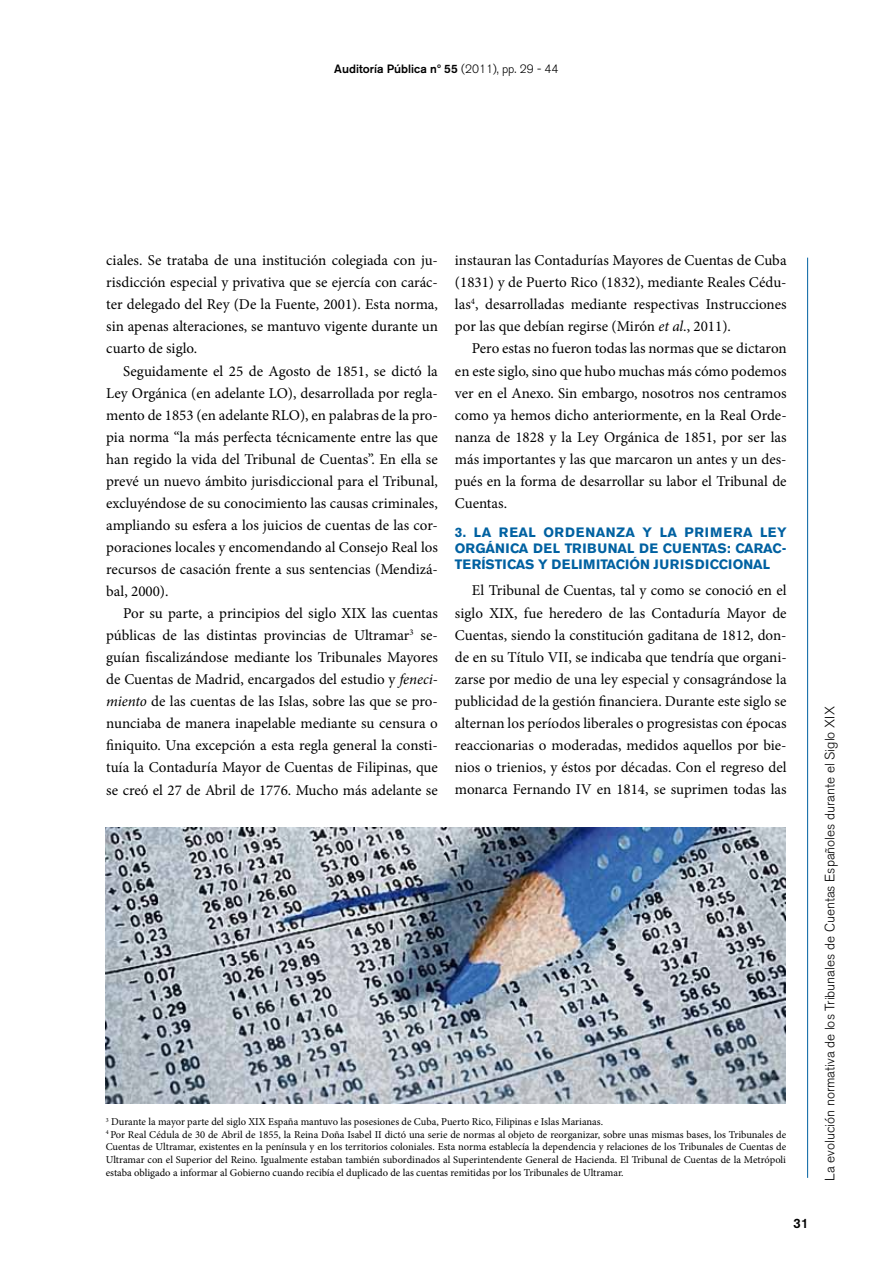
<style>
.page{position:relative;width:893px;height:1263px;background:#fff}
.page>*{position:absolute;margin:0;border:0;box-sizing:border-box;transform-origin:0 0}
.t1{font:15px/22px "Minion Pro";color:#000;text-align:justify}
.t2{font:700 13.5px/16.2px "Akzidenz Grotesk BE";color:#0061a1;text-align:justify}
.t3{font:300 13.5px "Akzidenz Grotesk BE";color:#000}
.t4{font:500 13.5px "Akzidenz Grotesk BE";color:#000}
.t5{font:500 12px "Akzidenz Grotesk BE";color:#000}
.t6{font:10.5px/12.6px "Minion Pro";color:#000}
.s1{font-weight:300}
.s2{font-style:italic}
</style>
<div class="page">
<hr style="left:807px;top:258px;width:1px;height:920px;background:#0061a1">
<img style="left:106px;top:827px;width:680px;height:277px">
<p class="t5" style="left:334px;top:61px;width:226px">Auditoría Pública nº 55 <span class="s1">(2011), pp. 29 - 44</span></p>
<p class="t1" style="left:106px;top:249px;width:333px">ciales. Se trataba de una institución colegiada con ju&shy;risdicción especial y privativa que se ejercía con carác&shy;ter delegado del Rey (De la Fuente, 2001). Esta norma, sin apenas alteraciones, se mantuvo vigente durante un cuarto de siglo.</p>
<p class="t1" style="left:106px;top:360px;width:333px;text-indent:17px">Seguidamente el 25 de Agosto de 1851, se dictó la Ley Orgánica (en adelante LO), desarrollada por regla&shy;mento de 1853 (en adelante RLO), en palabras de la pro&shy;pia norma “la más perfecta técnicamente entre las que han regido la vida del Tribunal de Cuentas”. En ella se prevé un nuevo ámbito jurisdiccional para el Tribunal, excluyéndose de su conocimiento las causas criminales, ampliando su esfera a los juicios de cuentas de las cor&shy;poraciones locales y encomendando al Consejo Real los recursos de casación frente a sus sentencias (Mendizá&shy;bal, 2000).</p>
<p class="t1" style="left:106px;top:602px;width:333px;text-indent:17px">Por su parte, a principios del siglo XIX las cuentas públicas de las distintas provincias de Ultramar<sup>3</sup> se&shy;guían fiscalizándose mediante los Tribunales Mayores de Cuentas de Madrid, encargados del estudio y <span class="s2">feneci&shy;miento</span> de las cuentas de las Islas, sobre las que se pro&shy;nunciaba de manera inapelable mediante su censura o finiquito. Una excepción a esta regla general la consti&shy;tuía la Contaduría Mayor de Cuentas de Filipinas, que se creó el 27 de Abril de 1776. Mucho más adelante se</p>
<p class="t1" style="left:455px;top:249px;width:333px">instauran las Contadurías Mayores de Cuentas de Cuba (1831) y de Puerto Rico (1832), mediante Reales Cédu&shy;las<sup>4</sup>, desarrolladas mediante respectivas Instrucciones por las que debían regirse (Mirón <span class="s2">et al</span>., 2011).</p>
<p class="t1" style="left:455px;top:338px;width:333px;text-indent:17px">Pero estas no fueron todas las normas que se dictaron en este siglo, sino que hubo muchas más cómo podemos ver en el Anexo. Sin embargo, nosotros nos centramos como ya hemos dicho anteriormente, en la Real Orde&shy;nanza de 1828 y la Ley Orgánica de 1851, por ser las más importantes y las que marcaron un antes y un des&shy;pués en la forma de desarrollar su labor el Tribunal de Cuentas.</p>
<p class="t2" style="left:455px;top:524px;width:333px">3. LA REAL ORDENANZA Y LA PRIMERA LEY ORGÁNICA DEL TRIBUNAL DE CUENTAS: CARAC-TERÍSTICAS Y DELIMITACIÓN JURISDICCIONAL</p>
<p class="t1" style="left:455px;top:580px;width:333px;text-indent:17px">El Tribunal de Cuentas, tal y como se conoció en el siglo XIX, fue heredero de las Contaduría Mayor de Cuentas, siendo la constitución gaditana de 1812, don&shy;de en su Título VII, se indicaba que tendría que organi&shy;zarse por medio de una ley especial y consagrándose la publicidad de la gestión financiera. Durante este siglo se alternan los períodos liberales o progresistas con épocas reaccionarias o moderadas, medidos aquellos por bie&shy;nios o trienios, y éstos por décadas. Con el regreso del monarca Fernando IV en 1814, se suprimen todas las</p>
<p class="t6" style="left:106px;top:1115px;width:682px"><sup>3</sup> Durante la mayor parte del siglo XIX España mantuvo las posesiones de Cuba, Puerto Rico, Filipinas e Islas Marianas.<br><sup>4</sup> Por Real Cédula de 30 de Abril de 1855, la Reina Doña Isabel II dictó una serie de normas al objeto de reorganizar, sobre unas mismas bases, los Tribunales de Cuentas de Ultramar, existentes en la península y en los territorios coloniales. Esta norma establecía la dependencia y relaciones de los Tribunales de Cuentas de Ultramar con el Superior del Reino. Igualmente estaban también subordinados al Superintendente General de Hacienda. El Tribunal de Cuentas de la Metrópoli estaba obligado a informar al Gobierno cuando recibía el duplicado de las cuentas remitidas por los Tribunales de Ultramar.</p>
<p class="t4" style="left:793px;top:1215px;width:17px">31</p>
<p class="t3" style="left:822px;top:1181px;width:476px;rotate:-90deg">La evolución normativa de los Tribunales de Cuentas Españoles durante el Siglo XIX</p>
</div>
